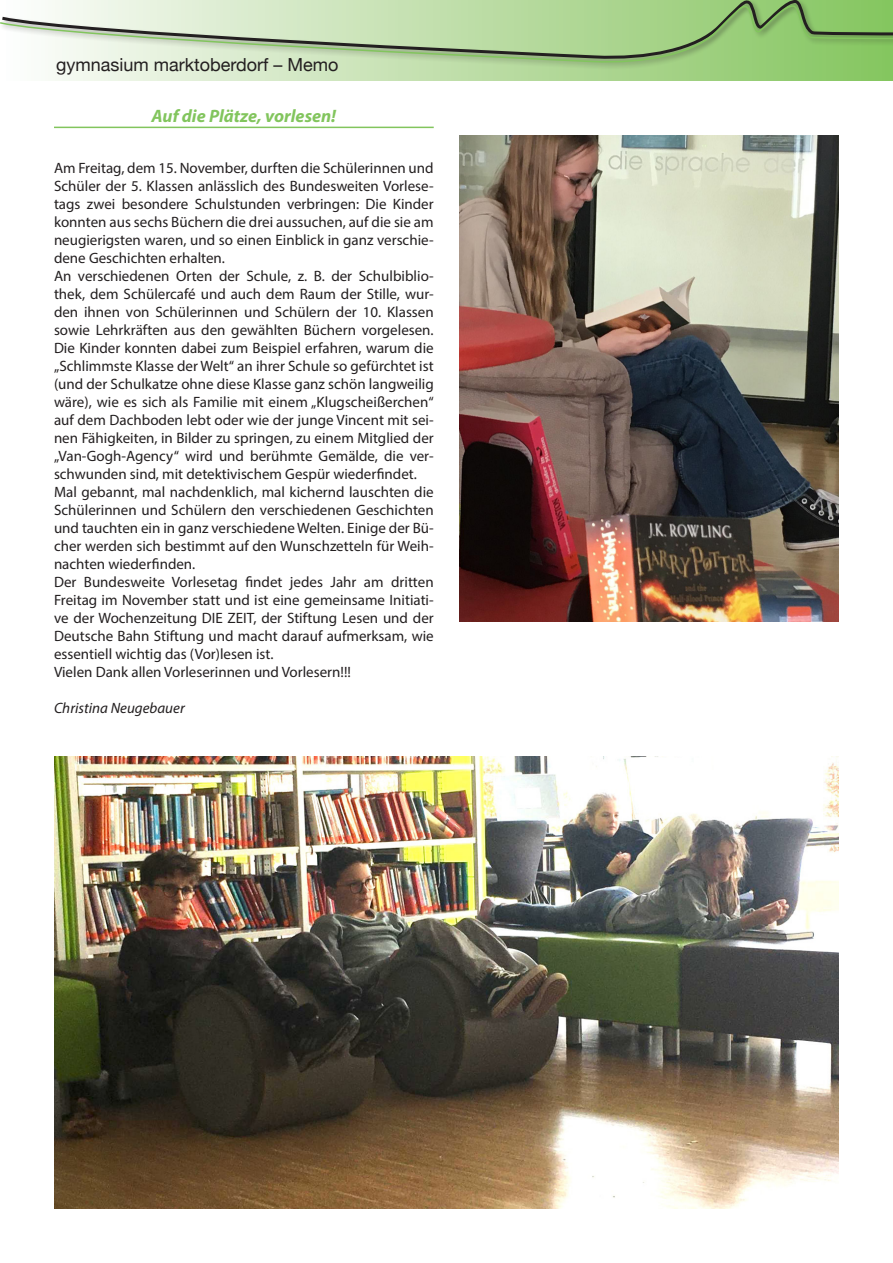
<style>
.page{position:relative;width:893px;height:1263px;background:#fff}
.page>*{position:absolute;margin:0;border:0;box-sizing:border-box;transform-origin:0 0}
.t1{font:18px "Helvetica Neue";color:#231f20}
.Überschriften{font:italic 700 18px "Myriad Pro";color:#82c55d}
.Text{font:15px/18px "Myriad Pro";color:#231f20;text-align:justify}
.Text-2{font:italic 15px "Myriad Pro";color:#231f20}
</style>
<div class="page">
<div style="left:2px;top:0;width:891px;height:81px;background:linear-gradient(to right,#fdfcfb,#84c45e)"></div>
<div style="left:0;top:0;width:893px;height:70px;background:#231f20;opacity:.35"></div>
<svg style="left:0;top:0;width:893px;height:5px;background:#bedcaa"></svg>
<svg style="left:0;top:5px;width:893px;height:61px;background:#b4d2a0"></svg>
<img style="left:54px;top:756px;width:785px;height:453px">
<img style="left:459px;top:135px;width:380px;height:486px">
<hr style="left:54px;top:127px;width:380px;height:1px;background:#82c55d">
<p class="t1" style="left:56px;top:52px;width:284px">gymnasium marktoberdorf – Memo</p>
<p class="Überschriften" style="left:152px;top:104px;width:186px">Auf die Plätze, vorlesen!</p>
<p class="Text" style="left:54px;top:159px;width:381px">Am Freitag, dem 15. November, durften die Schülerinnen und Schüler der 5. Klassen anlässlich des Bundesweiten Vorlese&shy;tags zwei besondere Schulstunden verbringen: Die Kinder konnten aus sechs Büchern die drei aussuchen, auf die sie am neugierigsten waren, und so einen Einblick in ganz verschie&shy;dene Geschichten erhalten.</p>
<p class="Text" style="left:54px;top:267px;width:381px">An verschiedenen Orten der Schule, z. B. der Schulbiblio&shy;thek, dem Schülercafé und auch dem Raum der Stille, wur&shy;den ihnen von Schülerinnen und Schülern der 10. Klassen sowie Lehrkräften aus den gewählten Büchern vorgelesen.<br>Die Kinder konnten dabei zum Beispiel erfahren, warum die „Schlimmste Klasse der Welt“ an ihrer Schule so gefürchtet ist (und der Schulkatze ohne diese Klasse ganz schön langweilig wäre), wie es sich als Familie mit einem „Klugscheißerchen“ auf dem Dachboden lebt oder wie der junge Vincent mit sei&shy;nen Fähigkeiten, in Bilder zu springen, zu einem Mitglied der „Van-Gogh-Agency“ wird und berühmte Gemälde, die ver&shy;schwunden sind, mit detektivischem Gespür wiederfindet.</p>
<p class="Text" style="left:54px;top:483px;width:381px">Mal gebannt, mal nachdenklich, mal kichernd lauschten die Schülerinnen und Schülern den verschiedenen Geschichten und tauchten ein in ganz verschiedene Welten. Einige der Bü&shy;cher werden sich bestimmt auf den Wunschzetteln für Weih&shy;nachten wiederfinden.</p>
<p class="Text" style="left:54px;top:573px;width:381px">Der Bundesweite Vorlesetag findet jedes Jahr am dritten Freitag im November statt und ist eine gemeinsame Initiati&shy;ve der Wochenzeitung DIE ZEIT, der Stiftung Lesen und der Deutsche Bahn Stiftung und macht darauf aufmerksam, wie essentiell wichtig das (Vor)lesen ist.</p>
<p class="Text" style="left:54px;top:663px;width:298px">Vielen Dank allen Vorleserinnen und Vorlesern!!!</p>
<p class="Text-2" style="left:54px;top:699px;width:132px">Christina Neugebauer</p>
</div>
